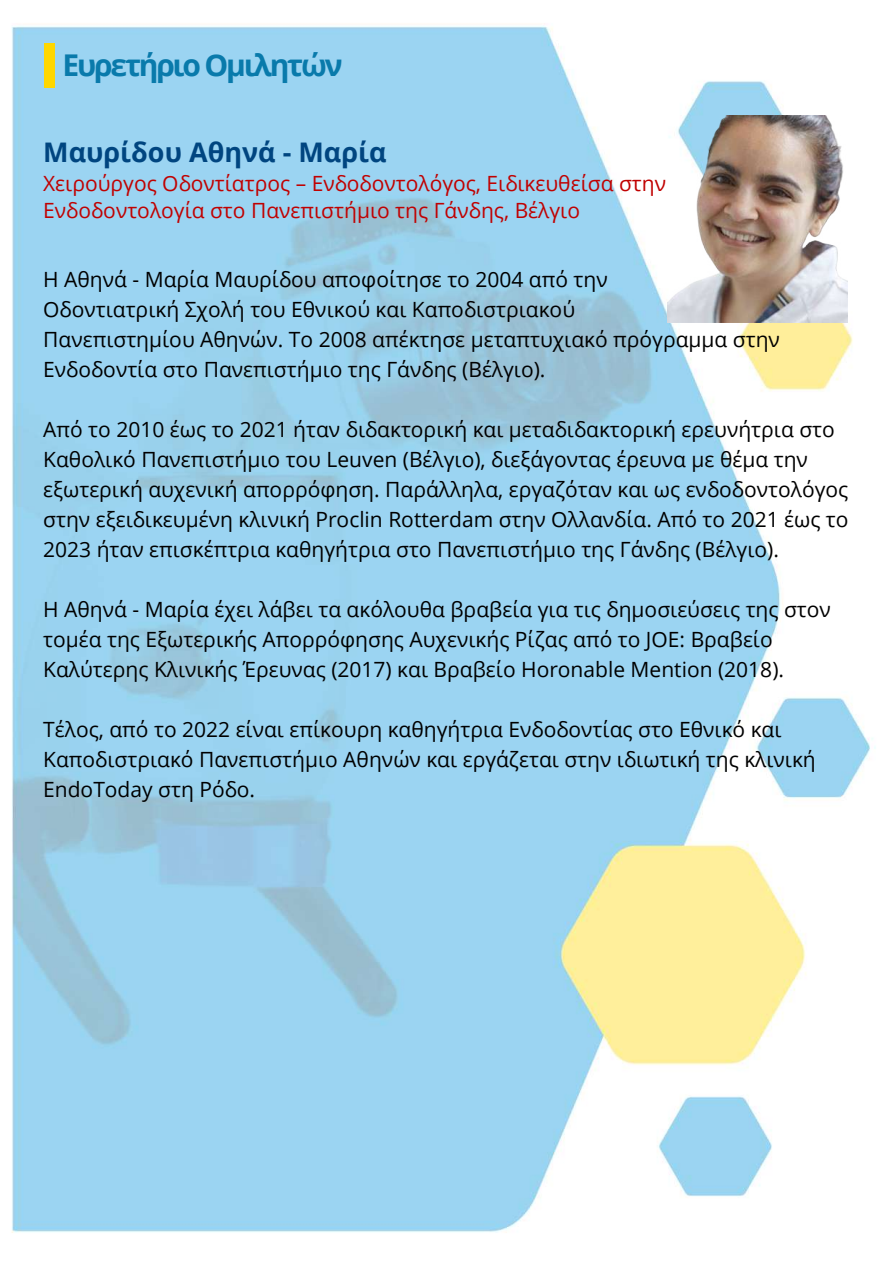
<style>
.page{position:relative;width:893px;height:1263px;background:#fff}
.page>*{position:absolute;margin:0;border:0;box-sizing:border-box;transform-origin:0 0}
.t1{font:700 30px "Open Sans";letter-spacing:-.075em;color:#097aab}
.t2{font:700 27px "Open Sans";color:#004580}
.t3{font:21px/30px "Open Sans";color:#000}
.t4{font:21px/27px "Open Sans";color:#c00101}
</style>
<div class="page">
<img style="left:11px;top:26px;width:865px;height:1207px">
<img style="left:667px;top:115px;width:180px;height:208px">
<div style="left:44px;top:43px;width:10px;height:45px;background:#ffd700"></div>
<h1 class="t1" style="left:63px;top:44px;width:281px">Ευρετήριο Ομιλητών</h1>
<p class="t2" style="left:43px;top:133px;width:345px">Μαυρίδου Αθηνά - Μαρία</p>
<p class="t4" style="left:43px;top:169px;width:624px">Χειρούργος Οδοντίατρος – Ενδοδοντολόγος, Ειδικευθείσα στην<br>Ενδοδοντολογία στο Πανεπιστήμιο της Γάνδης, Βέλγιο</p>
<p class="t3" style="left:43px;top:263px;width:738px">Η Αθηνά - Μαρία Μαυρίδου αποφοίτησε το 2004 από την<br>Οδοντιατρική Σχολή του Εθνικού και Καποδιστριακού<br>Πανεπιστημίου Αθηνών. Το 2008 απέκτησε μεταπτυχιακό πρόγραμμα στην Ενδοδοντία στο Πανεπιστήμιο της Γάνδης (Βέλγιο).</p>
<p class="t3" style="left:43px;top:413px;width:807px">Από το 2010 έως το 2021 ήταν διδακτορική και μεταδιδακτορική ερευνήτρια στο Καθολικό Πανεπιστήμιο του Leuven (Βέλγιο), διεξάγοντας έρευνα με θέμα την εξωτερική αυχενική απορρόφηση. Παράλληλα, εργαζόταν και ως ενδοδοντολόγος στην εξειδικευμένη κλινική Proclin Rotterdam στην Ολλανδία. Από το 2021 έως το 2023 ήταν επισκέπτρια καθηγήτρια στο Πανεπιστήμιο της Γάνδης (Βέλγιο).</p>
<p class="t3" style="left:43px;top:593px;width:789px">Η Αθηνά - Μαρία έχει λάβει τα ακόλουθα βραβεία για τις δημοσιεύσεις της στον τομέα της Εξωτερικής Απορρόφησης Αυχενικής Ρίζας από το JOE: Βραβείο<br>Καλύτερης Κλινικής Έρευνας (2017) και Βραβείο Horonable Mention (2018).</p>
<p class="t3" style="left:43px;top:713px;width:774px">Τέλος, από το 2022 είναι επίκουρη καθηγήτρια Ενδοδοντίας στο Εθνικό και<br>Καποδιστριακό Πανεπιστήμιο Αθηνών και εργάζεται στην ιδιωτική της κλινική<br>EndoToday στη Ρόδο.</p>
</div>
